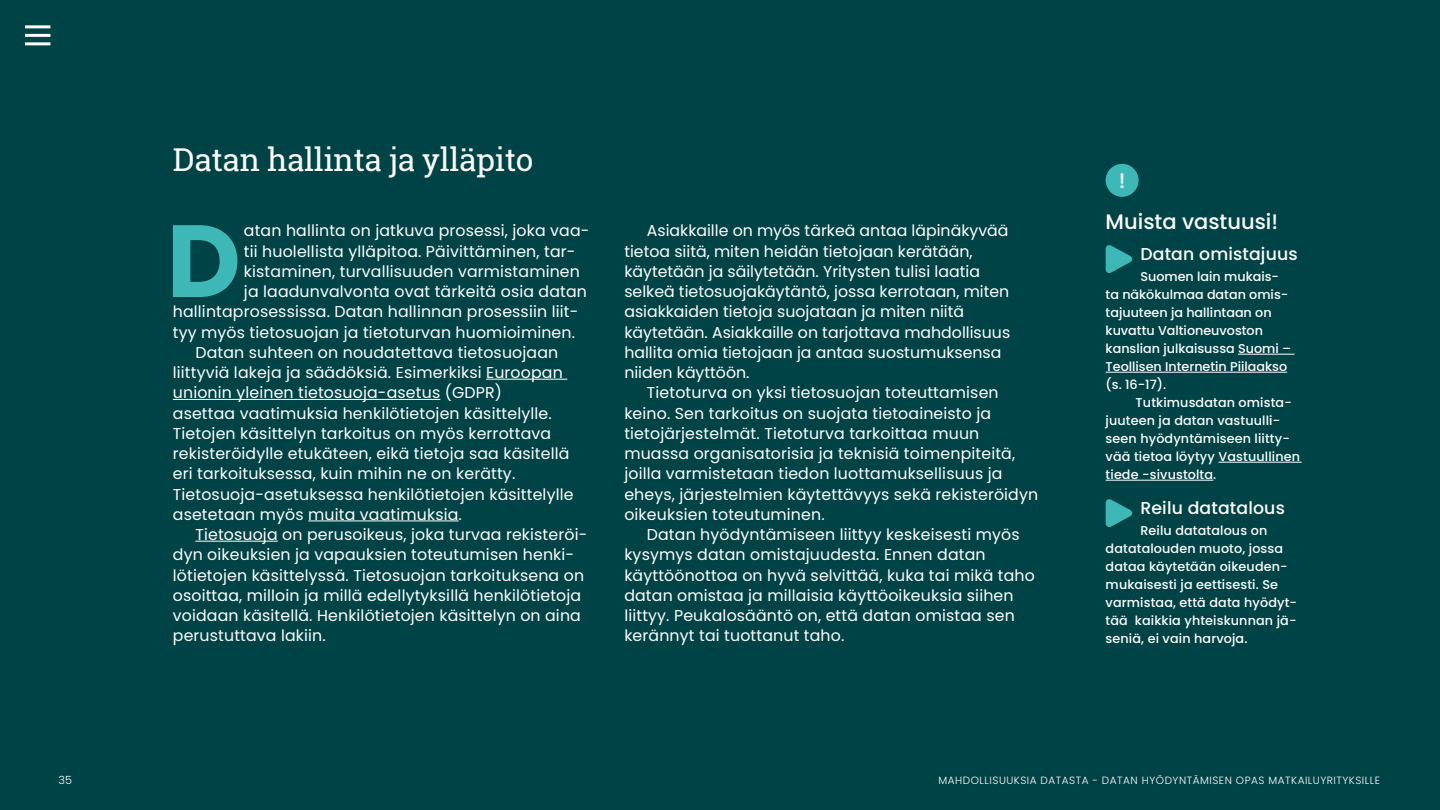
<style>
.page{position:relative;width:1440px;height:810px;background:#004347}
.page>*{position:absolute;margin:0;border:0;box-sizing:border-box;transform-origin:0 0}
.P_leipis_ei_sis{font:700 102.3px "Poppins";color:#3eb8b7}
.H2_otsikko{font:31.5px "Roboto Slab";letter-spacing:-.01em;color:#fff}
.H4_otsikko{font:500 21px "Poppins";color:#fff}
.H5_otsikko{font:500 17.25px "Poppins";letter-spacing:.01em;color:#fff}
.P_leipis_sis{font:15.75px/20.2px "Poppins";letter-spacing:.01em;color:#fff}
.P_leipis_ei_sis-2{font:15.75px "Poppins";letter-spacing:.01em;color:#fff}
.P_infoteksti_sisennys{font:500 12.75px/18px "Poppins";letter-spacing:.01em;color:#fff}
.P_infoteksti{font:500 12.75px/18px "Poppins";color:#fff}
.t1{font:300 11.25px "Poppins";color:#fff}
.t2{font:300 10.5px "Poppins";letter-spacing:.05em;color:#fff}
</style>
<div class="page">
<hr style="left:25px;top:34px;width:25px;height:3px;background:#fff">
<hr style="left:25px;top:42px;width:25px;height:3px;background:#fff">
<hr style="left:25px;top:25px;width:25px;height:3px;background:#fff">
<hr style="left:486px;top:379px;width:81px;height:1px;background:#fff">
<hr style="left:173px;top:399px;width:267px;height:1px;background:#fff">
<hr style="left:308px;top:521px;width:151px;height:1px;background:#fff">
<hr style="left:195px;top:541px;width:83px;height:1px;background:#fff">
<hr style="left:1238px;top:354px;width:57px;height:1px;background:#fff">
<hr style="left:1106px;top:372px;width:181px;height:1px;background:#fff">
<hr style="left:1219px;top:462px;width:83px;height:1px;background:#fff">
<hr style="left:1106px;top:480px;width:107px;height:1px;background:#fff">
<div style="left:1106px;top:164px;width:33px;height:33px;background:#3eb8b7;border-radius:50%"></div>
<svg style="left:1106px;top:244px;width:27px;height:30px"></svg>
<svg style="left:1106px;top:498px;width:27px;height:30px"></svg>
<h2 class="H2_otsikko" style="left:173px;top:138px;width:362px">Datan hallinta ja ylläpito</h2>
<p class="P_leipis_ei_sis" style="left:167px;top:202px;width:76px">D</p>
<p class="P_leipis_ei_sis-2" style="left:244px;top:222px;width:347px">atan hallinta on jatkuva prosessi, joka vaa-</p>
<p class="P_leipis_ei_sis-2" style="left:244px;top:242px;width:333px">tii huolellista ylläpitoa. Päivittäminen, tar-</p>
<p class="P_leipis_ei_sis-2" style="left:244px;top:262px;width:338px">kistaminen, turvallisuuden varmistaminen</p>
<p class="P_leipis_ei_sis-2" style="left:244px;top:282px;width:345px">ja laadunvalvonta ovat tärkeitä osia datan</p>
<p class="P_leipis_ei_sis-2" style="left:173px;top:303px;width:407px">hallintaprosessissa. Datan hallinnan prosessiin liit-</p>
<p class="P_leipis_ei_sis-2" style="left:173px;top:323px;width:404px">tyy myös tietosuojan ja tietoturvan huomioiminen.</p>
<p class="P_leipis_sis" style="left:173px;top:342px;width:402px;text-indent:22px">Datan suhteen on noudatettava tietosuojaan liittyviä lakeja ja säädöksiä. Esimerkiksi Euroopan unionin yleinen tietosuoja-asetus (GDPR)<br>asettaa vaatimuksia henkilötietojen käsittelylle.<br>Tietojen käsittelyn tarkoitus on myös kerrottava rekisteröidylle etukäteen, eikä tietoja saa käsitellä eri tarkoituksessa, kuin mihin ne on kerätty.<br>Tietosuoja-asetuksessa henkilötietojen käsittelylle asetetaan myös muita vaatimuksia.</p>
<p class="P_leipis_sis" style="left:173px;top:524px;width:416px;text-indent:22px">Tietosuoja on perusoikeus, joka turvaa rekisteröi&shy;dyn oikeuksien ja vapauksien toteutumisen henki&shy;lötietojen käsittelyssä. Tietosuojan tarkoituksena on osoittaa, milloin ja millä edellytyksillä henkilötietoja voidaan käsitellä. Henkilötietojen käsittelyn on aina perustuttava lakiin.</p>
<p class="P_leipis_sis" style="left:624px;top:221px;width:387px;text-indent:22px">Asiakkaille on myös tärkeä antaa läpinäkyvää tietoa siitä, miten heidän tietojaan kerätään, käytetään ja säilytetään. Yritysten tulisi laatia selkeä tietosuojakäytäntö, jossa kerrotaan, miten asiakkaiden tietoja suojataan ja miten niitä käytetään. Asiakkaille on tarjottava mahdollisuus hallita omia tietojaan ja antaa suostumuksensa niiden käyttöön.</p>
<p class="P_leipis_sis" style="left:624px;top:383px;width:415px;text-indent:22px">Tietoturva on yksi tietosuojan toteuttamisen keino. Sen tarkoitus on suojata tietoaineisto ja tietojärjestelmät. Tietoturva tarkoittaa muun muassa organisatorisia ja teknisiä toimenpiteitä, joilla varmistetaan tiedon luottamuksellisuus ja eheys, järjestelmien käytettävyys sekä rekisteröidyn oikeuksien toteutuminen.</p>
<p class="P_leipis_sis" style="left:624px;top:524px;width:412px;text-indent:22px">Datan hyödyntämiseen liittyy keskeisesti myös kysymys datan omistajuudesta. Ennen datan käyttöönottoa on hyvä selvittää, kuka tai mikä taho datan omistaa ja millaisia käyttöoikeuksia siihen liittyy. Peukalosääntö on, että datan omistaa sen kerännyt tai tuottanut taho.</p>
<h3 class="H4_otsikko" style="left:1119px;top:168px;width:8px">!</h3>
<h4 class="H4_otsikko" style="left:1106px;top:209px;width:174px">Muista vastuusi!</h4>
<h5 class="H5_otsikko" style="left:1140px;top:244px;width:159px">Datan omistajuus</h5>
<p class="P_infoteksti" style="left:1106px;top:268px;width:187px;text-indent:35px">Suomen lain mukais&shy;ta näkökulmaa datan omis&shy;tajuuteen ja hallintaan on kuvattu Valtioneuvoston kanslian julkaisussa Suomi –<br>Teollisen Internetin Piilaakso (s. 16-17).</p>
<p class="P_infoteksti_sisennys" style="left:1106px;top:394px;width:196px;text-indent:30px">Tutkimusdatan omista&shy;juuteen ja datan vastuulli&shy;seen hyödyntämiseen liitty&shy;vää tietoa löytyy Vastuullinen tiede -sivustolta.</p>
<h5 class="H5_otsikko" style="left:1140px;top:498px;width:146px">Reilu datatalous</h5>
<p class="P_infoteksti_sisennys" style="left:1106px;top:522px;width:193px;text-indent:35px">Reilu datatalous on datatalouden muoto, jossa dataa käytetään oikeuden&shy;mukaisesti ja eettisesti. Se varmistaa, että data hyödyt&shy;tää kaikkia yhteiskunnan jä&shy;seniä, ei vain harvoja.</p>
<p class="t1" style="left:58px;top:773px;width:15px">35</p>
<p class="t2" style="left:939px;top:774px;width:443px">MAHDOLLISUUKSIA DATASTA - DATAN HYÖDYNTÄMISEN OPAS MATKAILUYRITYKSILLE</p>
</div>
